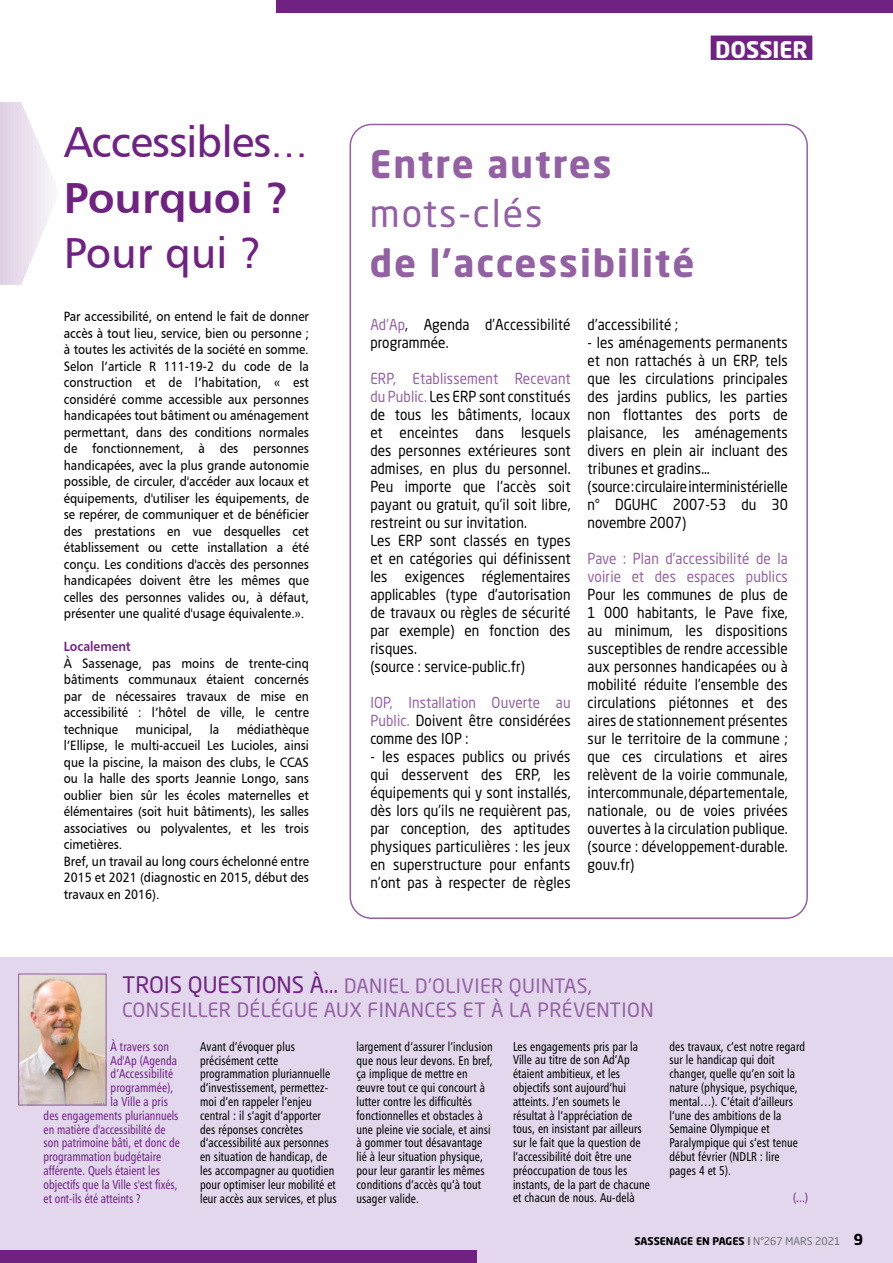
<style>
.page{position:relative;width:893px;height:1263px;background:#fff}
.page>*{position:absolute;margin:0;border:0;box-sizing:border-box;transform-origin:0 0}
.t1{font:43.5px "Humanist 777 BT Roman B";letter-spacing:-.02em;color:#702283}
.t2{font:43.5px "Humanist 777 BT Bold B";color:#702283}
.t3{font:700 37.5px "Neo Sans Std";letter-spacing:.05em;color:#9460a4}
.t4{font:37.5px "Neo Sans Std";letter-spacing:.05em;color:#9460a4}
.t5{font:700 22.5px "Neo Sans Std";color:#fff}
.t6{font:19.5px/23.4px "Neo Sans Std";letter-spacing:.02em;color:#9460a4}
.t7{font:15px/18px "Neo Sans Std";letter-spacing:.01em;color:#000;scale:.9 1}
.t8{font:15px/18px "Neo Sans Std";letter-spacing:.01em;color:#9460a4;scale:.9 1}
.t9{font:13.5px/16.5px "Humanist 777 BT Roman B";color:#000;text-align:justify;scale:.9 1}
.t10{font:13.5px "Humanist 777 BT Bold B";color:#702283;scale:.9 1}
.t11{font:12.75px/13.8px "Humanist 777 BT Roman Condensed B";letter-spacing:.01em;color:#000;scale:.9 1}
.t12{font:12.75px "Humanist 777 BT Roman Condensed B";color:#702283;scale:.9 1}
.t13{font:700 10.5px "Neo Sans Std";color:#000}
.s1{font-size:37.5px}
.s2{color:#9460a4}
.s3{font-size:22.5px;color:#702283}
.s4{color:#706f75}
.s5{font-weight:400;color:#706f75}
.s6{font-size:15px}
</style>
<div class="page">
<div style="left:0;top:957px;width:893px;height:306px;background:#e2d7ec"></div>
<div style="left:0;top:1250px;width:476px;height:13px;background:#702283"></div>
<div style="left:711px;top:36px;width:101px;height:24px;background:#702283"></div>
<div style="left:276px;top:0;width:617px;height:13px;background:#702283"></div>
<svg style="left:0;top:102px;width:52px;height:183px"></svg>
<img style="left:20px;top:976px;width:84px;height:127px">
<div style="left:18px;top:974px;width:88px;height:131px;border:1px solid #9460a4"></div>
<h1 class="t1" style="left:64px;top:115px;width:246px">Accessibles<span class="s1">…</span></h1>
<h1 class="t2" style="left:64px;top:170px;width:227px">Pourquoi ?</h1>
<h1 class="t1" style="left:64px;top:226px;width:200px">Pour qui ?</h1>
<p class="t9" style="left:64px;top:308px;width:274px">Par accessibilité, on entend le fait de donner accès à tout lieu, service, bien ou personne ; à toutes les activités de la société en somme.<br>Selon l’article R 111-19-2 du code de la construction et de l’habitation, « est considéré comme accessible aux personnes handicapées tout bâtiment ou aménagement permettant, dans des conditions normales de fonctionnement, à des personnes handicapées, avec la plus grande autonomie possible, de circuler, d'accéder aux locaux et équipements, d'utiliser les équipements, de se repérer, de communiquer et de bénéficier des prestations en vue desquelles cet établissement ou cette installation a été conçu. Les conditions d'accès des personnes handicapées doivent être les mêmes que celles des personnes valides ou, à défaut, présenter une qualité d'usage équivalente.».</p>
<p class="t10" style="left:64px;top:638px;width:76px">Localement</p>
<p class="t9" style="left:64px;top:655px;width:274px">À Sassenage, pas moins de trente-cinq bâtiments communaux étaient concernés par de nécessaires travaux de mise en accessibilité : l’hôtel de ville, le centre technique</p>
<p class="t9" style="left:64px;top:721px;width:274px;text-align:left;text-indent:173px">médiathèque l’Ellipse, le multi-accueil Les Lucioles, ainsi que la piscine, la maison des clubs, le CCAS ou la halle des sports Jeannie Longo, sans oublier bien sûr les écoles maternelles et élémentaires (soit huit bâtiments), les salles associatives ou polyvalentes, et les trois cimetières.<br>Bref, un travail au long cours échelonné entre 2015 et 2021 (diagnostic en 2015, début des travaux en 2016).</p>
<p class="t9" style="left:136px;top:721px;width:65px">municipal,</p>
<p class="t9" style="left:210px;top:721px;width:12px">la</p>
<h3 class="t5" style="left:715px;top:35px;width:94px">DOSSIER</h3>
<h2 class="t3" style="left:370px;top:140px;width:243px">Entre autres</h2>
<h2 class="t4" style="left:370px;top:190px;width:174px">mots-clés</h2>
<h2 class="t3" style="left:370px;top:239px;width:326px">de l’accessibilité</h2>
<p class="t7" style="left:370px;top:316px;width:224px"><span class="s2">Ad’Ap</span>, Agenda d’Accessibilité programmée.</p>
<p class="t7" style="left:370px;top:370px;width:224px"><span class="s2">ERP, Etablissement Recevant du Public.</span> Les ERP sont constitués de tous les bâtiments, locaux et enceintes dans lesquels des personnes extérieures sont admises, en plus du personnel.<br>Peu importe que l'accès soit payant ou gratuit, qu'il soit libre, restreint ou sur invitation.<br>Les ERP sont classés en types et en catégories qui définissent les exigences réglementaires applicables (type d'autorisation de travaux ou règles de sécurité par exemple) en fonction des risques.<br>(source : service-public.fr)</p>
<p class="t7" style="left:370px;top:694px;width:224px;text-align:justify"><span class="s2">IOP, Installation Ouverte au Public.</span> Doivent être considérées comme des IOP :</p>
<p class="t7" style="left:370px;top:748px;width:224px;text-align:justify">- les espaces publics ou privés qui desservent des ERP, les équipements qui y sont installés, dès lors qu’ils ne requièrent pas, par conception, des aptitudes physiques particulières : les jeux en superstructure pour enfants n’ont pas à respecter de règles</p>
<p class="t7" style="left:588px;top:316px;width:102px">d’accessibilité ;</p>
<p class="t7" style="left:588px;top:334px;width:224px">- les aménagements permanents et non rattachés à un ERP, tels que les circulations principales des jardins publics, les parties non flottantes des ports de plaisance, les aménagements divers en plein air incluant des tribunes et gradins…<br>(source : circulaire interministérielle n° DGUHC 2007-53 du 30 novembre 2007)</p>
<p class="t8" style="left:588px;top:550px;width:224px">Pave : Plan d’accessibilité de la voirie et des espaces publics</p>
<p class="t7" style="left:588px;top:586px;width:224px;text-align:justify">Pour les communes de plus de 1 000 habitants, le Pave fixe, au minimum, les dispositions susceptibles de rendre accessible aux personnes handicapées ou à mobilité réduite l’ensemble des circulations piétonnes et des aires de stationnement présentes sur le territoire de la commune ; que ces circulations et aires relèvent de la voirie communale, intercommunale, départementale, nationale, ou de voies privées ouvertes à la circulation publique. (source : développement-durable. gouv.fr)</p>
<h3 class="t6" style="left:122px;top:974px;width:533px"><span class="s3">TROIS QUESTIONS À...</span> DANIEL D'OLIVIER QUINTAS,<br>CONSEILLER DÉLÉGUE AUX FINANCES ET À LA PRÉVENTION</h3>
<p class="t12" style="left:111px;top:1038px;width:66px">À travers son</p>
<p class="t12" style="left:111px;top:1052px;width:76px">Ad'Ap (Agenda</p>
<p class="t12" style="left:111px;top:1066px;width:71px">d’Accessibilité</p>
<p class="t12" style="left:111px;top:1080px;width:71px">programmée),</p>
<p class="t12" style="left:111px;top:1094px;width:65px">la Ville a pris</p>
<p class="t12" style="left:44px;top:1107px;width:152px">des engagements pluriannuels</p>
<p class="t12" style="left:44px;top:1121px;width:137px">en matière d'accessibilité de</p>
<p class="t12" style="left:44px;top:1135px;width:153px">son patrimoine bâti, et donc de</p>
<p class="t12" style="left:44px;top:1149px;width:132px">programmation budgétaire</p>
<p class="t12" style="left:44px;top:1163px;width:131px">afférente. Quels étaient les</p>
<p class="t12" style="left:44px;top:1176px;width:150px">objectifs que la Ville s'est fixés,</p>
<p class="t12" style="left:44px;top:1190px;width:110px">et ont-ils été atteints ?</p>
<p class="t11" style="left:200px;top:1039px;width:153px">Avant d’évoquer plus précisément cette programmation pluriannuelle d’investissement, permettez&shy;moi d’en rappeler l’enjeu central : il s’agit d’apporter des réponses concrètes d’accessibilité aux personnes en situation de handicap, de les accompagner au quotidien pour optimiser leur mobilité et leur accès aux services, et plus</p>
<p class="t11" style="left:357px;top:1039px;width:153px">largement d’assurer l’inclusion que nous leur devons. En bref, ça implique de mettre en œuvre tout ce qui concourt à lutter contre les difficultés fonctionnelles et obstacles à une pleine vie sociale, et ainsi à gommer tout désavantage lié à leur situation physique, pour leur garantir les mêmes conditions d’accès qu’à tout usager valide.</p>
<p class="t11" style="left:513px;top:1039px;width:154px">Les engagements pris par la<br>Ville au titre de son Ad’Ap étaient ambitieux, et les objectifs sont aujourd’hui atteints. J’en soumets le résultat à l’appréciation de tous, en insistant par ailleurs sur le fait que la question de l’accessibilité doit être une préoccupation de tous les instants, de la part de chacune et chacun de nous. Au-delà</p>
<p class="t11" style="left:669px;top:1039px;width:152px">des travaux, c’est notre regard sur le handicap qui doit changer, quelle qu’en soit la nature (physique, psychique, mental…). C’était d’ailleurs l’une des ambitions de la<br>Semaine Olympique et<br>Paralympique qui s’est tenue début février (NDLR : lire pages 4 et 5).</p>
<p class="t12" style="left:793px;top:1190px;width:18px">(...)</p>
<p class="t13" style="left:634px;top:1234px;width:230px">SASSENAGE EN PAGES <span class="s4">I</span> <span class="s5">N°267 MARS 2021</span> <span class="s6">9</span></p>
</div>
